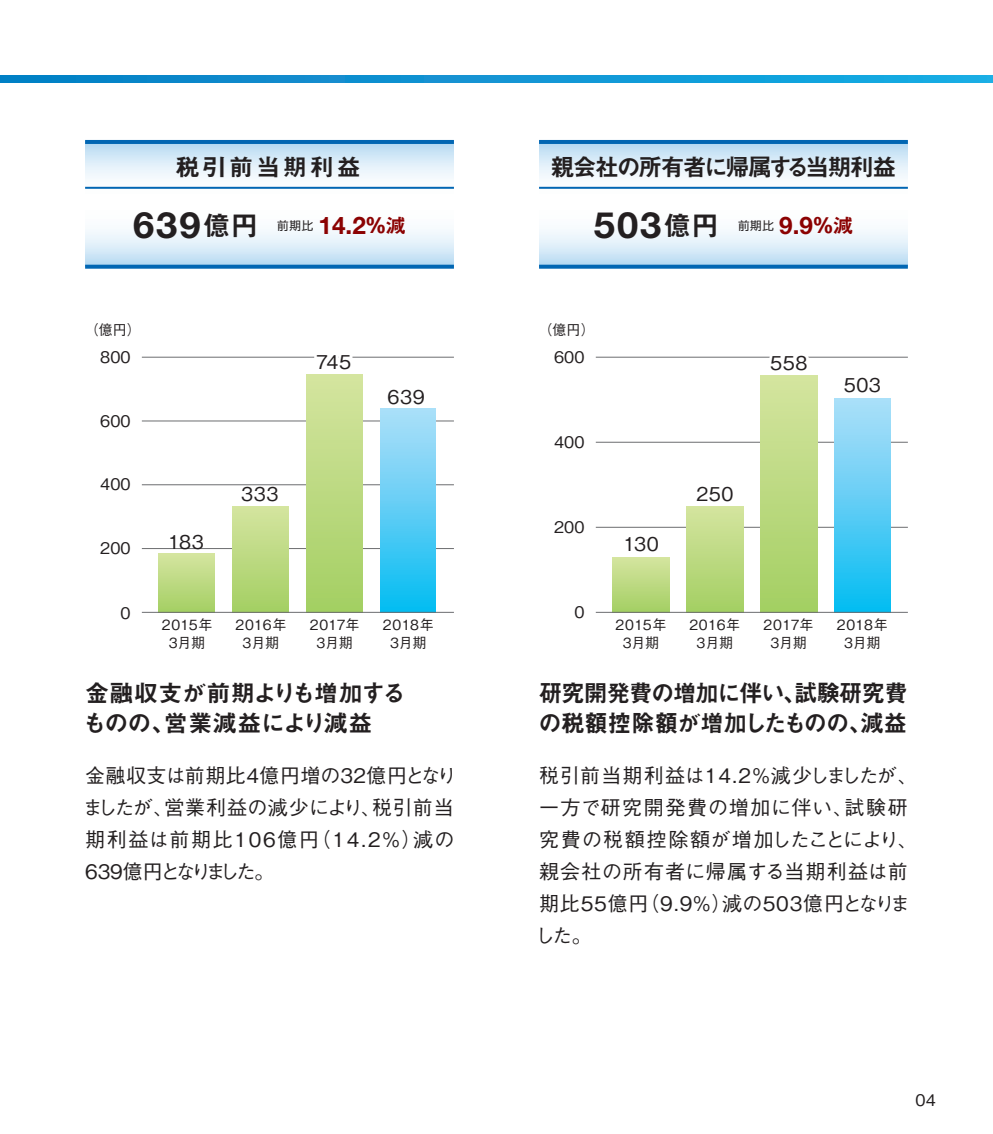
<style>
.page{position:relative;width:993px;height:1134px;background:#fff}
.page>*{position:absolute;margin:0;border:0;box-sizing:border-box;transform-origin:0 0}
.t1{font:700 36.4px "Helvetica Neue LT Pro";letter-spacing:.05em;color:#231f20;scale:1.05 1}
.t2{font:700 24.2px "Helvetica Neue LT Pro";color:#8b0202}
.t3{font:24px/30px "Midashi Go Pro MB31";letter-spacing:-.04em;color:#231f20}
.t4{font:24px "Midashi Go Pro MB31";letter-spacing:-.09em;color:#231f20}
.t5{font:24px "Midashi Go Pro MB31";letter-spacing:.12em;color:#231f20}
.t6{font:500 20px/32px "Gothic BBB Pro";letter-spacing:.025em;color:#231f20}
.t7{font:500 19px "Gothic BBB Pro";letter-spacing:.035em;color:#231f20}
.t8{font:500 16px "Gothic BBB Pro";color:#231f20}
.t9{font:500 14px/18px "Gothic BBB Pro";color:#231f20;text-align:center}
.t10{font:11.6px "Shin Go Pro";color:#231f20}
.s1{font-family:"Midashi Go Pro MB31";font-weight:400;font-size:28px}
.s2{font-family:"Gothic MB101 Pro";font-size:20px}
.s3{font-family:"Midashi Go Pro MB31";font-weight:400;font-size:20px}
.s4{font-family:"Helvetica Neue LT Pro";font-weight:700;font-size:24.2px;color:#8b0202}
.s5{font-family:"Gothic MB101 Pro";font-weight:700;font-size:20px;color:#8b0202}
.s6{font-family:"Midashi Go Pro MB31";font-size:20px;color:#8b0202}
</style>
<div class="page">
<svg style="left:0;top:75px;width:992px;height:7px;background:#0f95d3"></svg>
<svg style="left:85px;top:144px;width:369px;height:121px"></svg>
<hr style="left:85px;top:187px;width:369px;height:2px;background:#0166b3">
<svg style="left:85px;top:265px;width:369px;height:4px"></svg>
<hr style="left:85px;top:140px;width:369px;height:4px;background:#0166b3">
<svg style="left:539px;top:144px;width:368px;height:121px"></svg>
<hr style="left:539px;top:187px;width:368px;height:2px;background:#0166b3">
<svg style="left:539px;top:265px;width:368px;height:4px"></svg>
<hr style="left:539px;top:140px;width:368px;height:4px;background:#0166b3">
<hr style="left:595px;top:527px;width:312px;height:1px;background:#6c6d70">
<hr style="left:595px;top:442px;width:312px;height:1px;background:#6c6d70">
<hr style="left:595px;top:357px;width:312px;height:1px;background:#6c6d70">
<div style="left:833px;top:398px;width:57px;height:214px;background:linear-gradient(to bottom,#b2dff9,#07bcf2)"></div>
<div style="left:760px;top:375px;width:56px;height:237px;background:linear-gradient(to bottom,#d4e4a0,#a3cf63)"></div>
<div style="left:686px;top:506px;width:57px;height:106px;background:linear-gradient(to bottom,#d4e5a0,#a4cf64)"></div>
<div style="left:612px;top:557px;width:57px;height:55px;background:linear-gradient(to bottom,#d5e5a0,#a4cf64)"></div>
<hr style="left:595px;top:612px;width:312px;height:1px;background:#6c6d70">
<svg style="left:837px;top:398px;width:48px;height:2px"></svg>
<svg style="left:763px;top:356px;width:53px;height:20px"></svg>
<hr style="left:142px;top:548px;width:312px;height:1px;background:#6c6d70">
<hr style="left:142px;top:484px;width:312px;height:1px;background:#6c6d70">
<hr style="left:142px;top:421px;width:312px;height:1px;background:#6c6d70">
<hr style="left:142px;top:357px;width:312px;height:1px;background:#6c6d70">
<div style="left:380px;top:408px;width:56px;height:204px;background:linear-gradient(to bottom,#b3dff9,#07bcf2)"></div>
<div style="left:306px;top:375px;width:56px;height:237px;background:linear-gradient(to bottom,#d4e4a0,#a3cf63)"></div>
<div style="left:232px;top:506px;width:56px;height:106px;background:linear-gradient(to bottom,#d5e5a0,#a4cf64)"></div>
<div style="left:159px;top:554px;width:55px;height:58px;background:linear-gradient(to bottom,#d4e5a0,#a5d065)"></div>
<hr style="left:142px;top:612px;width:312px;height:1px;background:#6c6d70">
<svg style="left:382px;top:408px;width:47px;height:6px"></svg>
<svg style="left:311px;top:356px;width:45px;height:19px"></svg>
<p class="t5" style="left:175px;top:147px;width:187px">税引前当期利益</p>
<p class="t4" style="left:550px;top:147px;width:347px">親会社の所有者に帰属する当期利益</p>
<h1 class="t1" style="left:133px;top:203px;width:121px">639<span class="s1">億円</span></h1>
<p class="t2" style="left:277px;top:210px;width:130px"><sup>前期比</sup> 14.2<span class="s2">％</span><span class="s3">減</span></p>
<h1 class="t1" style="left:593px;top:203px;width:121px">503<span class="s1">億円</span></h1>
<p class="t10" style="left:737px;top:216px;width:116px">前期比 <span class="s4">9.9</span><span class="s5">％</span><span class="s6">減</span></p>
<p class="t9" style="left:85px;top:319px;width:57px">（億円）</p>
<p class="t9" style="left:538px;top:319px;width:57px">（億円）</p>
<p class="t8" style="left:100px;top:344px;width:32px">800</p>
<p class="t7" style="left:316px;top:346px;width:36px">745</p>
<p class="t8" style="left:554px;top:344px;width:32px">600</p>
<p class="t7" style="left:769px;top:347px;width:39px">558</p>
<p class="t7" style="left:387px;top:381px;width:39px">639</p>
<p class="t7" style="left:843px;top:369px;width:39px">503</p>
<p class="t8" style="left:100px;top:408px;width:32px">600</p>
<p class="t8" style="left:554px;top:429px;width:32px">400</p>
<p class="t8" style="left:100px;top:471px;width:32px">400</p>
<p class="t7" style="left:241px;top:478px;width:39px">333</p>
<p class="t7" style="left:696px;top:478px;width:38px">250</p>
<p class="t8" style="left:100px;top:535px;width:32px">200</p>
<p class="t7" style="left:168px;top:526px;width:37px">183</p>
<p class="t8" style="left:554px;top:514px;width:32px">200</p>
<p class="t7" style="left:623px;top:528px;width:37px">130</p>
<p class="t8" style="left:120px;top:600px;width:12px">0</p>
<p class="t9" style="left:162px;top:614px;width:52px">2015年<br>3月期</p>
<p class="t9" style="left:235px;top:614px;width:52px">2016年<br>3月期</p>
<p class="t9" style="left:309px;top:614px;width:51px">2017年<br>3月期</p>
<p class="t9" style="left:383px;top:614px;width:52px">2018年<br>3月期</p>
<p class="t8" style="left:574px;top:599px;width:12px">0</p>
<p class="t9" style="left:615px;top:614px;width:52px">2015年<br>3月期</p>
<p class="t9" style="left:689px;top:614px;width:52px">2016年<br>3月期</p>
<p class="t9" style="left:763px;top:614px;width:51px">2017年<br>3月期</p>
<p class="t9" style="left:836px;top:614px;width:52px">2018年<br>3月期</p>
<p class="t3" style="left:83px;top:675px;width:325px">金融収支が前期よりも増加するものの、営業減益により減益</p>
<p class="t3" style="left:538px;top:675px;width:370px">研究開発費の増加に伴い、試験研究費の税額控除額が増加したものの、減益</p>
<p class="t6" style="left:83px;top:757px;width:375px">金融収支は前期比4億円増の32億円となりましたが、営業利益の減少により、税引前当期利益は前期比106億円（14.2％）減の<br>639億円となりました。</p>
<p class="t6" style="left:534px;top:757px;width:384px">税引前当期利益は14.2%減少しましたが、一方で研究開発費の増加に伴い、試験研究費の税額控除額が増加したことにより、親会社の所有者に帰属する当期利益は前期比55億円（9.9％）減の503億円となりました。</p>
<p class="t8" style="left:915px;top:1087px;width:22px">04</p>
</div>
